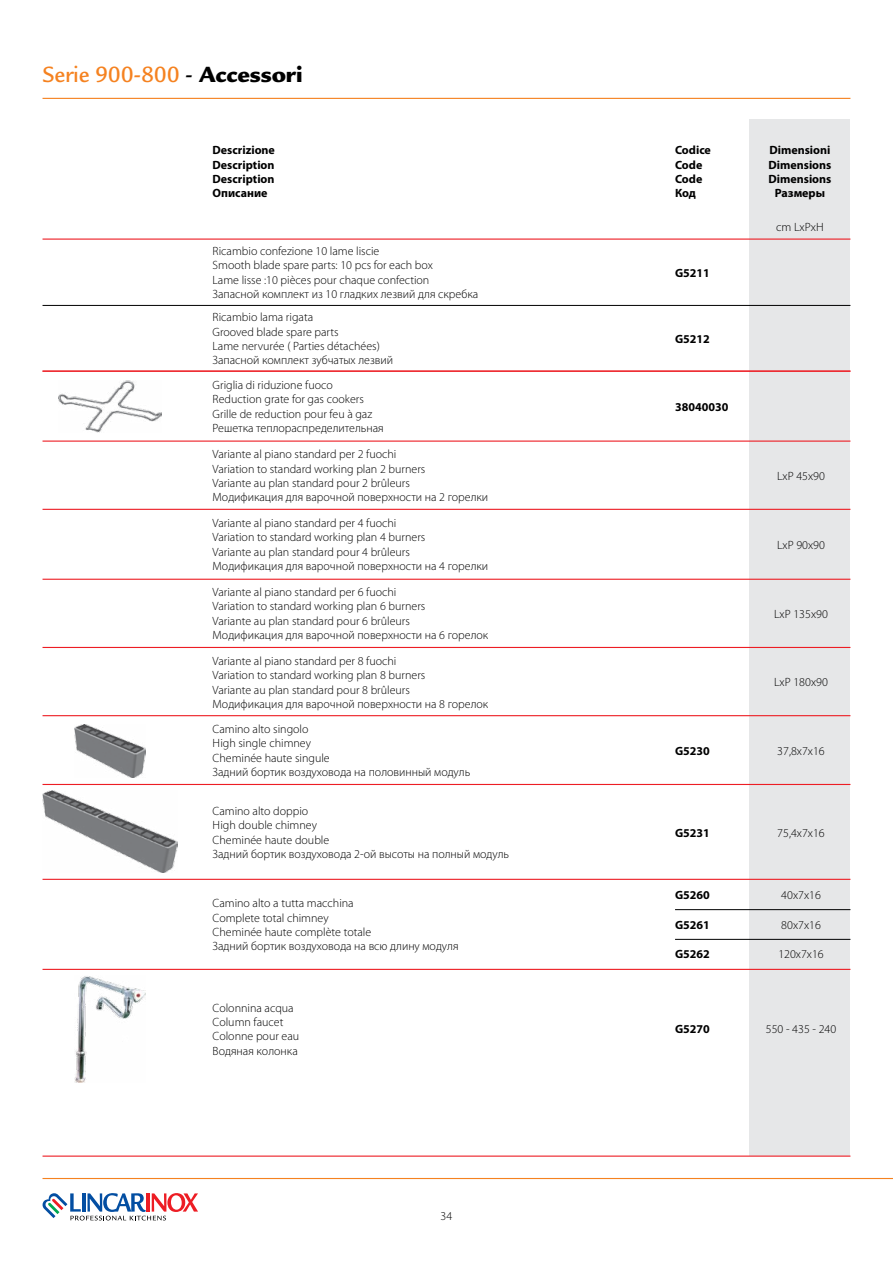
<style>
.page{position:relative;width:893px;height:1263px;background:#fff}
.page>*{position:absolute;margin:0;border:0;box-sizing:border-box;transform-origin:0 0}
.t1{font:500 24px "Legacy Sans Std";letter-spacing:-.01em;color:#f58220}
.t2{font:300 12px/14.4px "Myriad Pro";color:#000}
.t3{font:700 12px/14.4px "Myriad Pro";color:#000}
.s1{color:#000}
.s2{font-weight:900;color:#000}
</style>
<div class="page">
<div style="left:749px;top:120px;width:101px;height:1036px;background:#e6e7e8"></div>
<hr style="left:43px;top:239px;width:807px;height:1px;background:#ed1d24">
<hr style="left:43px;top:370px;width:807px;height:2px;background:#ed1d24">
<hr style="left:43px;top:440px;width:807px;height:2px;background:#ed1d24">
<hr style="left:43px;top:579px;width:807px;height:1px;background:#ed1d24">
<hr style="left:43px;top:647px;width:807px;height:1px;background:#ed1d24">
<hr style="left:43px;top:715px;width:807px;height:1px;background:#ed1d24">
<hr style="left:43px;top:784px;width:807px;height:1px;background:#ed1d24">
<hr style="left:43px;top:879px;width:807px;height:1px;background:#ed1d24">
<hr style="left:43px;top:969px;width:807px;height:1px;background:#ed1d24">
<hr style="left:43px;top:509px;width:807px;height:1px;background:#ed1d24">
<hr style="left:43px;top:305px;width:807px;height:1px;background:#000">
<hr style="left:43px;top:1178px;width:850px;height:1px;background:#f58220">
<img style="left:58px;top:380px;width:103px;height:52px">
<hr style="left:43px;top:1155px;width:807px;height:2px;background:#ed1d24">
<img style="left:43px;top:791px;width:134px;height:81px">
<img style="left:74px;top:725px;width:71px;height:53px">
<hr style="left:675px;top:909px;width:175px;height:1px;background:#000">
<hr style="left:675px;top:939px;width:175px;height:1px;background:#000">
<img style="left:74px;top:976px;width:71px;height:107px">
<hr style="left:43px;top:98px;width:807px;height:1px;background:#f58220">
<svg style="left:42px;top:1193px;width:156px;height:27px"></svg>
<h1 class="t1" style="left:43px;top:61px;width:262px">Serie 900-800 <span class="s1">-</span> <span class="s2">Accessori</span></h1>
<p class="t3" style="left:675px;top:143px;width:37px">Codice<br>Code<br>Code<br>Код</p>
<p class="t3" style="left:213px;top:143px;width:64px;text-align:justify">Descrizione Description Description Описание</p>
<p class="t3" style="left:768px;top:143px;width:65px;text-align:center">Dimensioni<br>Dimensions<br>Dimensions<br>Размеры</p>
<p class="t2" style="left:213px;top:244px;width:267px">Ricambio confezione 10 lame liscie<br>Smooth blade spare parts: 10 pcs for each box<br>Lame lisse :10 pièces pour chaque confection Запасной комплект из 10 гладких лезвий для скребка</p>
<p class="t2" style="left:213px;top:310px;width:182px">Ricambio lama rigata<br>Grooved blade spare parts<br>Lame nervurée ( Parties détachées)<br>Запасной комплект зубчатых лезвий</p>
<p class="t2" style="left:213px;top:378px;width:173px">Griglia di riduzione fuoco<br>Reduction grate for gas cookers<br>Grille de reduction pour feu à gaz<br>Решетка теплораспределительная</p>
<p class="t2" style="left:213px;top:447px;width:277px">Variante al piano standard per 2 fuochi<br>Variation to standard working plan 2 burners<br>Variante au plan standard pour 2 brûleurs<br>Модификация для варочной поверхности на 2 горелки</p>
<p class="t2" style="left:213px;top:516px;width:277px">Variante al piano standard per 4 fuochi<br>Variation to standard working plan 4 burners<br>Variante au plan standard pour 4 brûleurs<br>Модификация для варочной поверхности на 4 горелки</p>
<p class="t2" style="left:213px;top:585px;width:277px">Variante al piano standard per 6 fuochi<br>Variation to standard working plan 6 burners<br>Variante au plan standard pour 6 brûleurs<br>Модификация для варочной поверхности на 6 горелок</p>
<p class="t2" style="left:213px;top:653px;width:277px">Variante al piano standard per 8 fuochi<br>Variation to standard working plan 8 burners<br>Variante au plan standard pour 8 brûleurs<br>Модификация для варочной поверхности на 8 горелок</p>
<p class="t2" style="left:213px;top:721px;width:259px">Camino alto singolo<br>High single chimney<br>Cheminée haute singule<br>Задний бортик воздуховода на половинный модуль</p>
<p class="t2" style="left:213px;top:804px;width:298px">Camino alto doppio<br>High double chimney<br>Cheminée haute double<br>Задний бортик воздуховода 2-ой высоты на полный модуль</p>
<p class="t2" style="left:213px;top:896px;width:247px">Camino alto a tutta macchina<br>Complete total chimney<br>Cheminée haute complète totale<br>Задний бортик воздуховода на всю длину модуля</p>
<p class="t2" style="left:213px;top:1000px;width:88px">Colonnina acqua<br>Column faucet<br>Colonne pour eau<br>Водяная колонка</p>
<p class="t2" style="left:441px;top:1209px;width:13px">34</p>
<p class="t3" style="left:675px;top:265px;width:36px">G5211</p>
<p class="t3" style="left:675px;top:332px;width:36px">G5212</p>
<p class="t3" style="left:675px;top:399px;width:55px">38040030</p>
<p class="t2" style="left:776px;top:220px;width:49px">cm LxPxH</p>
<p class="t2" style="left:777px;top:469px;width:49px">LxP 45x90</p>
<p class="t2" style="left:777px;top:537px;width:49px">LxP 90x90</p>
<p class="t2" style="left:774px;top:606px;width:55px">LxP 135x90</p>
<p class="t2" style="left:774px;top:675px;width:55px">LxP 180x90</p>
<p class="t3" style="left:675px;top:743px;width:36px">G5230</p>
<p class="t2" style="left:777px;top:744px;width:49px">37,8x7x16</p>
<p class="t3" style="left:675px;top:825px;width:36px">G5231</p>
<p class="t2" style="left:777px;top:825px;width:49px">75,4x7x16</p>
<p class="t3" style="left:675px;top:887px;width:36px">G5260</p>
<p class="t2" style="left:781px;top:888px;width:41px">40x7x16</p>
<p class="t3" style="left:675px;top:917px;width:36px">G5261</p>
<p class="t2" style="left:781px;top:917px;width:41px">80x7x16</p>
<p class="t3" style="left:675px;top:946px;width:36px">G5262</p>
<p class="t2" style="left:778px;top:947px;width:47px">120x7x16</p>
<p class="t3" style="left:675px;top:1021px;width:36px">G5270</p>
<p class="t2" style="left:766px;top:1022px;width:72px">550 - 435 - 240</p>
</div>
